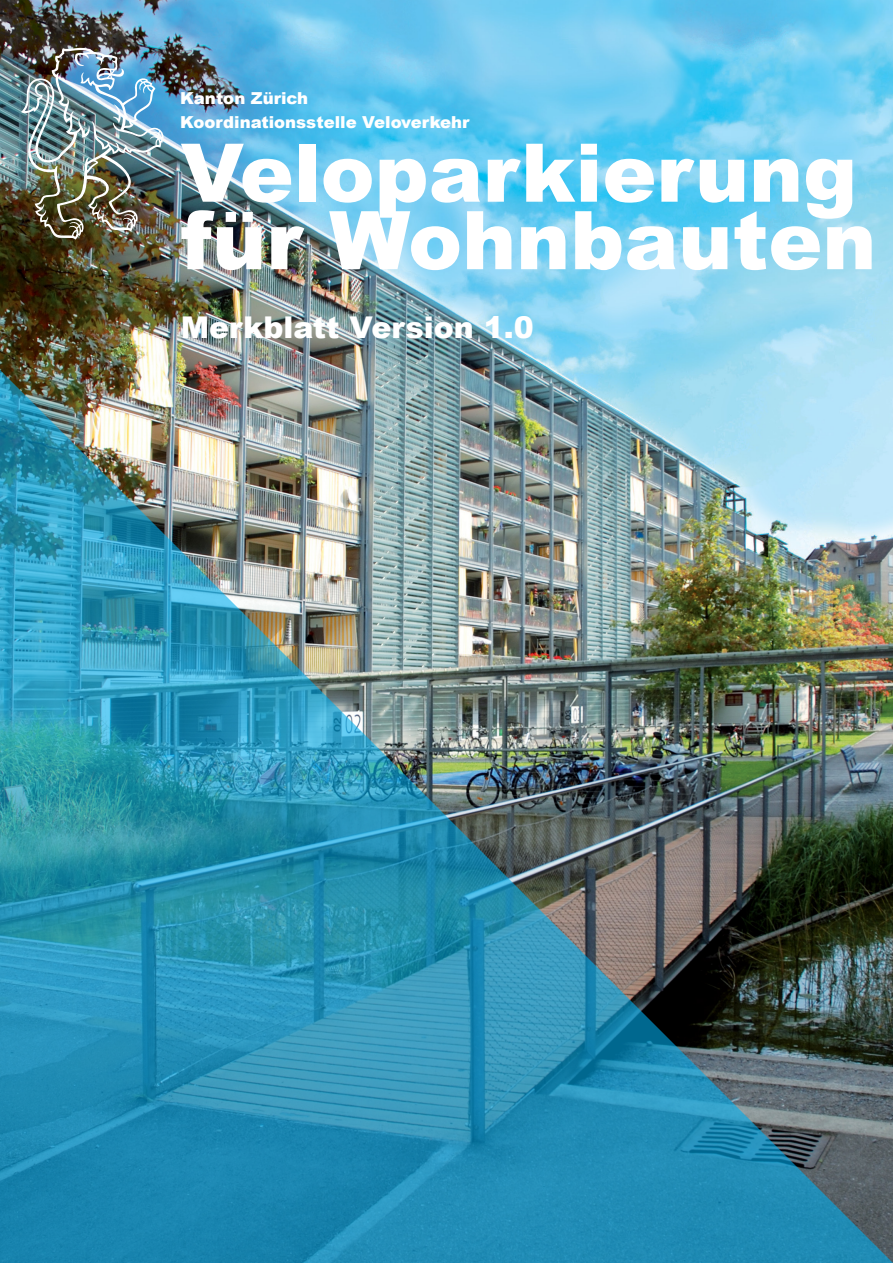
<style>
.page{position:relative;width:893px;height:1263px;background:#fff}
.page>*{position:absolute;margin:0;border:0;box-sizing:border-box;transform-origin:0 0}
.t1{font:900 81px/67.5px "Arial";color:#fff}
.t2{font:900 30px "Arial";color:#fff}
.t3{font:900 16.5px/24px "Arial";color:#fff}
</style>
<div class="page">
<img style="left:0;top:0;width:893px;height:370px">
<img style="left:0;top:370px;width:893px;height:893px">
<img style="left:21px;top:46px;width:143px;height:194px">
<p class="t3" style="left:180px;top:85px;width:291px">Kanton Zürich<br>Koordinationsstelle Veloverkehr</p>
<h1 class="t1" style="left:181px;top:137px;width:697px">Veloparkierung für Wohnbauten</h1>
<h2 class="t2" style="left:181px;top:305px;width:355px">Merkblatt Version 1.0</h2>
</div>
